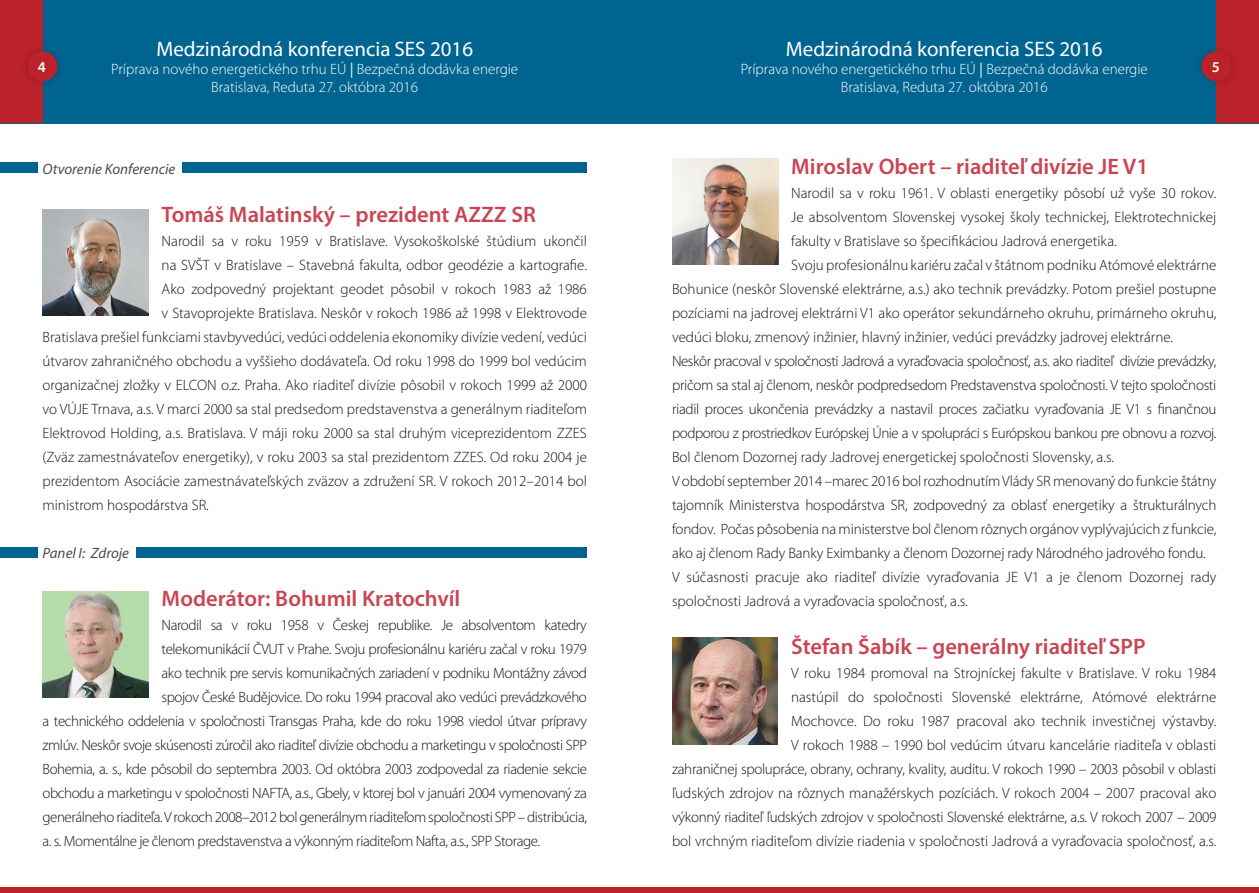
<style>
.page{position:relative;width:1259px;height:893px;background:#fff}
.page>*{position:absolute;margin:0;border:0;box-sizing:border-box;transform-origin:0 0}
.t1{font:600 22.5px "Myriad Pro";color:#c94554}
.t2{font:21px "Myriad Pro";color:#fff}
.t3{font:300 15px/24px "Myriad Pro";letter-spacing:-.005em;color:#121212;text-align:right}
.t4{font:300 15px "Myriad Pro";letter-spacing:-.03em;color:#121212}
.t5{font:300 15px/18px "Myriad Pro";color:#fff;text-align:center}
.t6{font:italic 15px "Myriad Pro";color:#4a4c4b}
.t7{font:600 15px "Myriad Pro";color:#fff}
.s1{font-family:"Minion Pro";font-weight:400}
</style>
<div class="page">
<div style="left:629px;top:0;width:630px;height:123px;background:#006491"></div>
<div style="left:0;top:0;width:629px;height:123px;background:#006491"></div>
<div style="left:0;top:887px;width:629px;height:6px;background:#bc2229"></div>
<div style="left:629px;top:887px;width:630px;height:6px;background:#bc2229"></div>
<div style="left:0;top:0;width:43px;height:123px;background:#bc2229"></div>
<div style="left:19px;top:43px;width:47px;height:47px;background:#121212;opacity:.25"></div>
<div style="left:28px;top:51px;width:29px;height:30px;background:#bc2229;border-radius:50%"></div>
<div style="left:1216px;top:0;width:43px;height:123px;background:#bc2229"></div>
<div style="left:1192px;top:43px;width:48px;height:47px;background:#121212;opacity:.25"></div>
<div style="left:1201px;top:51px;width:30px;height:30px;background:#bc2229;border-radius:50%"></div>
<img style="left:43px;top:209px;width:106px;height:107px">
<img style="left:43px;top:591px;width:106px;height:106px">
<img style="left:672px;top:158px;width:106px;height:107px">
<div style="left:0;top:163px;width:37px;height:10px;background:#006491"></div>
<div style="left:183px;top:163px;width:404px;height:10px;background:#006491"></div>
<div style="left:136px;top:547px;width:451px;height:11px;background:#006491"></div>
<div style="left:0;top:547px;width:37px;height:11px;background:#006491"></div>
<img style="left:672px;top:638px;width:105px;height:106px">
<h2 class="t2" style="left:156px;top:36px;width:318px">Medzinárodná konferencia SES 2016</h2>
<p class="t5" style="left:111px;top:60px;width:408px">Príprava nového energetického trhu EÚ <span class="s1">|</span> Bezpečná dodávka energie<br>Bratislava, Reduta 27. októbra 2016</p>
<h2 class="t2" style="left:786px;top:36px;width:318px">Medzinárodná konferencia SES 2016</h2>
<p class="t5" style="left:740px;top:60px;width:408px">Príprava nového energetického trhu EÚ <span class="s1">|</span> Bezpečná dodávka energie<br>Bratislava, Reduta 27. októbra 2016</p>
<p class="t7" style="left:38px;top:57px;width:10px">4</p>
<p class="t7" style="left:1211px;top:57px;width:10px">5</p>
<p class="t6" style="left:43px;top:160px;width:134px">Otvorenie Konferencie</p>
<h1 class="t1" style="left:162px;top:200px;width:376px">Tomáš Malatinský – prezident AZZZ SR</h1>
<p class="t3" style="left:162px;top:229px;width:427px">Narodil sa v roku 1959 v Bratislave. Vysokoškolské štúdium ukončil</p>
<p class="t3" style="left:162px;top:253px;width:427px">na SVŠT v Bratislave – Stavebná fakulta, odbor geodézie a kartografie.</p>
<p class="t3" style="left:162px;top:277px;width:427px">Ako zodpovedný projektant geodet pôsobil v rokoch 1983 až 1986</p>
<p class="t3" style="left:162px;top:301px;width:427px">v Stavoprojekte Bratislava. Neskôr v rokoch 1986 až 1998 v Elektrovode</p>
<p class="t3" style="left:43px;top:325px;width:546px">Bratislava prešiel funkciami stavbyvedúci, vedúci oddelenia ekonomiky divízie vedení, vedúci</p>
<p class="t3" style="left:43px;top:349px;width:546px">útvarov zahraničného obchodu a vyššieho dodávateľa. Od roku 1998 do 1999 bol vedúcim</p>
<p class="t3" style="left:43px;top:373px;width:546px">organizačnej zložky v ELCON o.z. Praha. Ako riaditeľ divízie pôsobil v rokoch 1999 až 2000</p>
<p class="t3" style="left:43px;top:397px;width:546px">vo VÚJE Trnava, a.s. V marci 2000 sa stal predsedom predstavenstva a generálnym riaditeľom</p>
<p class="t3" style="left:43px;top:421px;width:546px">Elektrovod Holding, a.s. Bratislava. V máji roku 2000 sa stal druhým viceprezidentom ZZES</p>
<p class="t3" style="left:43px;top:445px;width:546px">(Zväz zamestnávateľov energetiky), v roku 2003 sa stal prezidentom ZZES. Od roku 2004 je</p>
<p class="t3" style="left:43px;top:469px;width:546px">prezidentom Asociácie zamestnávateľských zväzov a združení SR. V rokoch 2012–2014 bol</p>
<p class="t3" style="left:43px;top:493px;width:168px">ministrom hospodárstva SR.</p>
<p class="t6" style="left:43px;top:544px;width:88px">Panel I: Zdroje</p>
<h1 class="t1" style="left:162px;top:584px;width:300px">Moderátor: Bohumil Kratochvíl</h1>
<p class="t4" style="left:162px;top:616px;width:427px">Narodil sa v roku 1958 v Českej republike. Je absolventom katedry</p>
<p class="t4" style="left:162px;top:640px;width:427px">telekomunikácií ČVUT v Prahe. Svoju profesionálnu kariéru začal v roku 1979</p>
<p class="t4" style="left:162px;top:664px;width:427px">ako technik pre servis komunikačných zariadení v podniku Montážny závod</p>
<p class="t4" style="left:162px;top:688px;width:427px">spojov České Budějovice. Do roku 1994 pracoval ako vedúci prevádzkového</p>
<p class="t4" style="left:43px;top:712px;width:546px">a technického oddelenia v spoločnosti Transgas Praha, kde do roku 1998 viedol útvar prípravy</p>
<p class="t4" style="left:43px;top:736px;width:546px">zmlúv. Neskôr svoje skúsenosti zúročil ako riaditeľ divízie obchodu a marketingu v spoločnosti SPP</p>
<p class="t4" style="left:43px;top:760px;width:546px">Bohemia, a. s., kde pôsobil do septembra 2003. Od októbra 2003 zodpovedal za riadenie sekcie</p>
<p class="t4" style="left:43px;top:784px;width:546px">obchodu a marketingu v spoločnosti NAFTA, a.s., Gbely, v ktorej bol v januári 2004 vymenovaný za</p>
<p class="t4" style="left:43px;top:808px;width:546px">generálneho riaditeľa. V rokoch 2008–2012 bol generálnym riaditeľom spoločnosti SPP – distribúcia,</p>
<p class="t4" style="left:43px;top:832px;width:499px">a. s. Momentálne je členom predstavenstva a výkonným riaditeľom Nafta, a.s., SPP Storage.</p>
<h1 class="t1" style="left:791px;top:152px;width:359px">Miroslav Obert – riaditeľ divízie JE V1</h1>
<p class="t3" style="left:791px;top:181px;width:427px">Narodil sa v roku 1961. V oblasti energetiky pôsobí už vyše 30 rokov.</p>
<p class="t3" style="left:791px;top:205px;width:427px">Je absolventom Slovenskej vysokej školy technickej, Elektrotechnickej</p>
<p class="t3" style="left:791px;top:229px;width:327px">fakulty v Bratislave so špecifikáciou Jadrová energetika.</p>
<p class="t3" style="left:791px;top:253px;width:427px">Svoju profesionálnu kariéru začal v štátnom podniku Atómové elektrárne</p>
<p class="t3" style="left:672px;top:277px;width:546px">Bohunice (neskôr Slovenské elektrárne, a.s.) ako technik prevádzky. Potom prešiel postupne</p>
<p class="t3" style="left:672px;top:301px;width:546px">pozíciami na jadrovej elektrárni V1 ako operátor sekundárneho okruhu, primárneho okruhu,</p>
<p class="t3" style="left:672px;top:325px;width:502px">vedúci bloku, zmenový inžinier, hlavný inžinier, vedúci prevádzky jadrovej elektrárne.</p>
<p class="t4" style="left:672px;top:352px;width:546px">Neskôr pracoval v spoločnosti Jadrová a vyraďovacia spoločnosť, a.s. ako riaditeľ divízie prevádzky,</p>
<p class="t3" style="left:672px;top:373px;width:546px">pričom sa stal aj členom, neskôr podpredsedom Predstavenstva spoločnosti. V tejto spoločnosti</p>
<p class="t3" style="left:672px;top:397px;width:546px">riadil proces ukončenia prevádzky a nastavil proces začiatku vyraďovania JE V1 s finančnou</p>
<p class="t4" style="left:672px;top:424px;width:546px">podporou z prostriedkov Európskej Únie a v spolupráci s Európskou bankou pre obnovu a rozvoj.</p>
<p class="t3" style="left:672px;top:445px;width:443px">Bol členom Dozornej rady Jadrovej energetickej spoločnosti Slovensky, a.s.</p>
<p class="t3" style="left:672px;top:469px;width:546px">V období september 2014 –marec 2016 bol rozhodnutím Vlády SR menovaný do funkcie štátny</p>
<p class="t3" style="left:672px;top:493px;width:546px">tajomník Ministerstva hospodárstva SR, zodpovedný za oblasť energetiky a štrukturálnych</p>
<p class="t3" style="left:672px;top:517px;width:546px">fondov. Počas pôsobenia na ministerstve bol členom rôznych orgánov vyplývajúcich z funkcie,</p>
<p class="t3" style="left:672px;top:541px;width:535px">ako aj členom Rady Banky Eximbanky a členom Dozornej rady Národného jadrového fondu.</p>
<p class="t3" style="left:672px;top:565px;width:546px">V súčasnosti pracuje ako riaditeľ divízie vyraďovania JE V1 a je členom Dozornej rady</p>
<p class="t3" style="left:672px;top:589px;width:297px">spoločnosti Jadrová a vyraďovacia spoločnosť, a.s.</p>
<h1 class="t1" style="left:791px;top:632px;width:356px">Štefan Šabík – generálny riaditeľ SPP</h1>
<p class="t3" style="left:672px;top:661px;width:546px">V roku 1984 promoval na Strojníckej fakulte v Bratislave. V roku 1984<br>nastúpil do spoločnosti Slovenské elektrárne, Atómové elektrárne<br>Mochovce. Do roku 1987 pracoval ako technik investičnej výstavby.<br>V rokoch 1988 – 1990 bol vedúcim útvaru kancelárie riaditeľa v oblasti<br>zahraničnej spolupráce, obrany, ochrany, kvality, auditu. V rokoch 1990 – 2003 pôsobil v oblasti ľudských zdrojov na rôznych manažérskych pozíciách. V rokoch 2004 – 2007 pracoval ako výkonný riaditeľ ľudských zdrojov v spoločnosti Slovenské elektrárne, a.s. V rokoch 2007 – 2009 bol vrchným riaditeľom divízie riadenia v spoločnosti Jadrová a vyraďovacia spoločnosť, a.s.</p>
</div>
